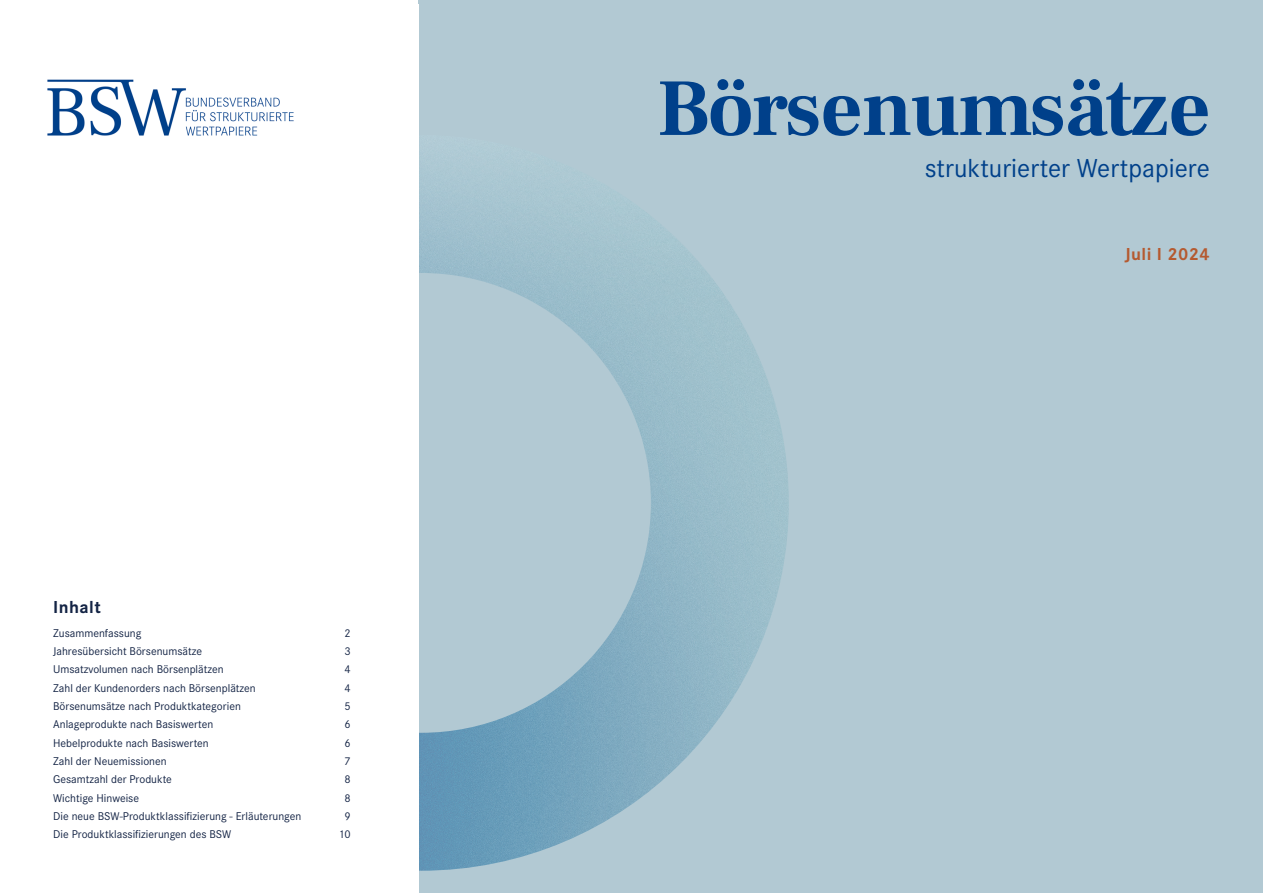
<style>
.page{position:relative;width:1263px;height:893px;background:#fff}
.page>*{position:absolute;margin:0;border:0;box-sizing:border-box;transform-origin:0 0}
.BSW_Headline_Cover{font:81px "Frank Ruhl Libre";color:#00408a}
.BSW_Subheadline_Cover{font:27px "Corporate S";color:#00408a}
.BSW_Absatzüberschrift{font:700 18px "Corporate S";letter-spacing:.025em;color:#b55a30}
.BSW_inhaltsverz{font:700 18px "Corporate S";letter-spacing:.025em;color:#142445}
.BSW_inhaltsverz-2{font:11.7px "Corporate S";color:#142445}
</style>
<div class="page">
<div style="left:419px;top:0;width:844px;height:893px;background:#b2c9d3"></div>
<img style="left:419px;top:175px;width:370px;height:696px">
<img style="left:47px;top:79px;width:247px;height:57px">
<p class="BSW_inhaltsverz" style="left:53px;top:595px;width:49px">Inhalt</p>
<p class="BSW_inhaltsverz-2" style="left:53px;top:625px;width:90px">Zusammenfassung</p>
<p class="BSW_inhaltsverz-2" style="left:345px;top:625px;width:8px">2</p>
<p class="BSW_inhaltsverz-2" style="left:53px;top:643px;width:150px">Jahresübersicht Börsenumsätze</p>
<p class="BSW_inhaltsverz-2" style="left:345px;top:643px;width:8px">3</p>
<p class="BSW_inhaltsverz-2" style="left:53px;top:662px;width:172px">Umsatzvolumen nach Börsenplätzen</p>
<p class="BSW_inhaltsverz-2" style="left:345px;top:662px;width:8px">4</p>
<p class="BSW_inhaltsverz-2" style="left:53px;top:680px;width:204px">Zahl der Kundenorders nach Börsenplätzen</p>
<p class="BSW_inhaltsverz-2" style="left:345px;top:680px;width:8px">4</p>
<p class="BSW_inhaltsverz-2" style="left:53px;top:698px;width:189px">Börsenumsätze nach Produktkategorien</p>
<p class="BSW_inhaltsverz-2" style="left:345px;top:698px;width:8px">5</p>
<p class="BSW_inhaltsverz-2" style="left:53px;top:717px;width:162px">Anlageprodukte nach Basiswerten</p>
<p class="BSW_inhaltsverz-2" style="left:345px;top:717px;width:8px">6</p>
<p class="BSW_inhaltsverz-2" style="left:53px;top:735px;width:157px">Hebelprodukte nach Basiswerten</p>
<p class="BSW_inhaltsverz-2" style="left:345px;top:735px;width:8px">6</p>
<p class="BSW_inhaltsverz-2" style="left:53px;top:753px;width:115px">Zahl der Neuemissionen</p>
<p class="BSW_inhaltsverz-2" style="left:345px;top:753px;width:8px">7</p>
<p class="BSW_inhaltsverz-2" style="left:53px;top:772px;width:120px">Gesamtzahl der Produkte</p>
<p class="BSW_inhaltsverz-2" style="left:345px;top:772px;width:8px">8</p>
<p class="BSW_inhaltsverz-2" style="left:53px;top:790px;width:87px">Wichtige Hinweise</p>
<p class="BSW_inhaltsverz-2" style="left:345px;top:790px;width:8px">8</p>
<p class="BSW_inhaltsverz-2" style="left:53px;top:808px;width:250px">Die neue BSW-Produktklassifizierung - Erläuterungen</p>
<p class="BSW_inhaltsverz-2" style="left:345px;top:808px;width:8px">9</p>
<p class="BSW_inhaltsverz-2" style="left:53px;top:827px;width:180px">Die Produktklassifizierungen des BSW</p>
<p class="BSW_inhaltsverz-2" style="left:338px;top:827px;width:14px">10</p>
<p class="BSW_Headline_Cover" style="left:657px;top:58px;width:554px">Börsenumsätze</p>
<p class="BSW_Subheadline_Cover" style="left:925px;top:150px;width:287px">strukturierter Wertpapiere</p>
<p class="BSW_Absatzüberschrift" style="left:1125px;top:241px;width:87px">Juli I 2024</p>
</div>
